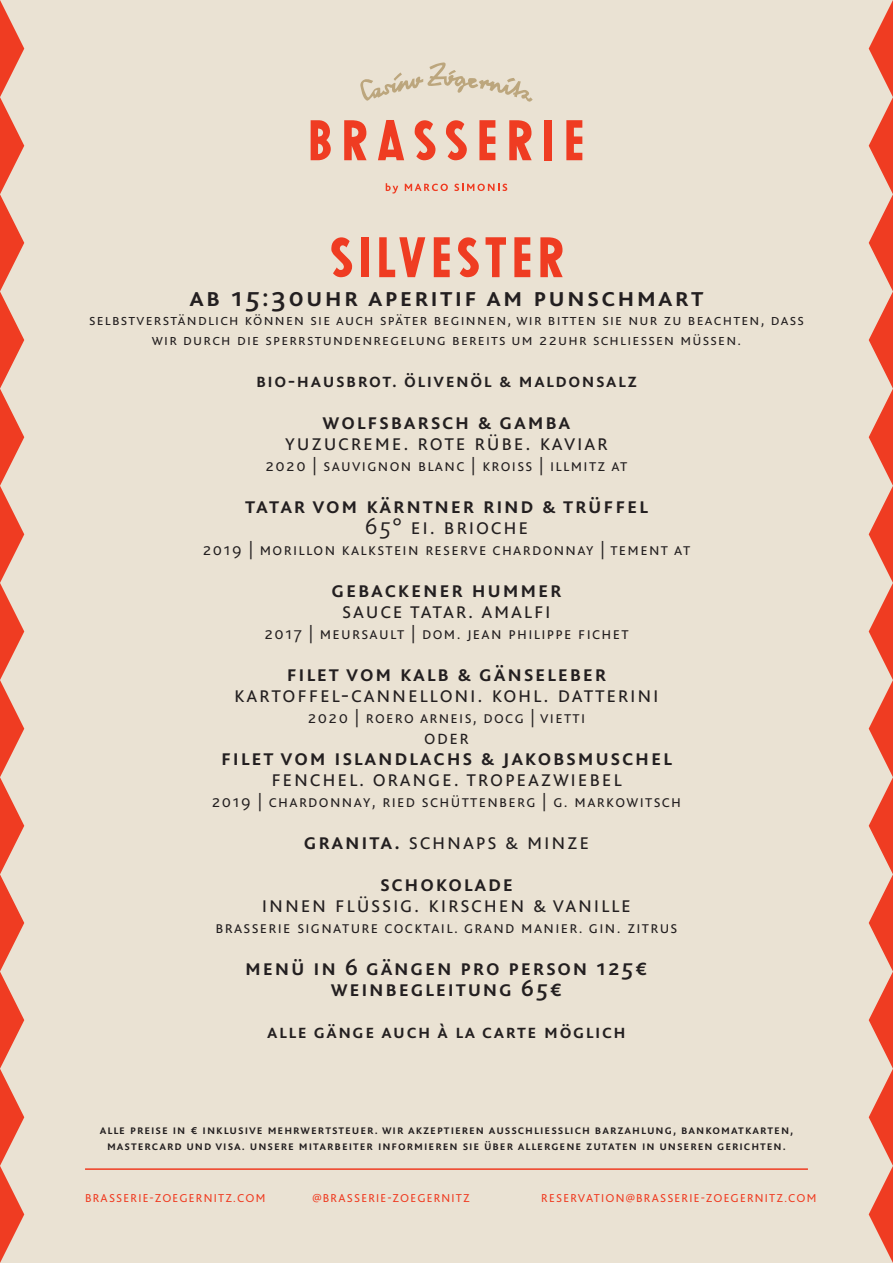
<style>
.page{position:relative;width:893px;height:1263px;background:#eae2d3}
.page>*{position:absolute;margin:0;border:0;box-sizing:border-box;transform-origin:0 0}
.ÜBERSCHRIFT_1{font:52.5px "Sign Maker JNL";letter-spacing:.09em;color:#ef3c22}
.Speisen___Preis{font:500 28.5px "Bliss";letter-spacing:.075em;color:#231f20}
.Speisen___Preis-2{font:500 24px "Bliss";letter-spacing:.075em;color:#231f20}
.Speisen___Preis-3{font:300 24px "Bliss";letter-spacing:.075em;color:#231f20}
.Speisen___Preis-4{font:500 21px "Bliss";letter-spacing:.075em;color:#231f20}
.Speisen___Preis-5{font:300 21px "Bliss";color:#231f20}
.Speisen___Preis-6{font:300 18px "Bliss";letter-spacing:.075em;color:#231f20}
.Speisen___Preis-7{font:300 16.5px/19.5px "Bliss";letter-spacing:.075em;color:#231f20;text-align:center}
.Speisen___Preis-8{font:500 13.5px/16.5px "Bliss";letter-spacing:.075em;color:#231f20;text-align:center}
.t1{font:12px "Bliss";letter-spacing:.1em;color:#ef3c22}
.s1{font-weight:500}
</style>
<div class="page">
<hr style="left:85px;top:1168px;width:723px;height:2px;background:#ef3c22">
<svg style="left:360px;top:62px;width:173px;height:40px"></svg>
<svg style="left:386px;top:183px;width:12px;height:11px"></svg>
<svg style="left:405px;top:184px;width:43px;height:7px"></svg>
<svg style="left:454px;top:184px;width:53px;height:7px"></svg>
<svg style="left:311px;top:120px;width:20px;height:40px"></svg>
<svg style="left:344px;top:120px;width:23px;height:40px"></svg>
<svg style="left:378px;top:120px;width:26px;height:40px"></svg>
<svg style="left:414px;top:120px;width:21px;height:40px"></svg>
<svg style="left:446px;top:120px;width:21px;height:40px"></svg>
<svg style="left:479px;top:120px;width:16px;height:40px"></svg>
<svg style="left:509px;top:120px;width:23px;height:40px"></svg>
<div style="left:544px;top:120px;width:8px;height:40px;background:#ef3c22"></div>
<svg style="left:566px;top:120px;width:16px;height:40px"></svg>
<svg style="left:869px;top:0;width:24px;height:1263px"></svg>
<svg style="left:0;top:0;width:24px;height:1263px"></svg>
<p class="ÜBERSCHRIFT_1" style="left:330px;top:224px;width:235px">SILVESTER</p>
<p class="Speisen___Preis" style="left:190px;top:278px;width:515px">ab 15:30Uhr Aperitif am Pu nschmart</p>
<p class="Speisen___Preis-7" style="left:89px;top:310px;width:709px">Selbstverständlich können Sie auch später beginnen, wir bitten Sie nur zu beachten, dass wir durch die Sperrstundenregelung bereits um 22Uhr schliessen müssen.</p>
<p class="Speisen___Preis-4" style="left:256px;top:367px;width:382px">Bio-Hausbrot. Ölivenöl &amp; Maldonsalz</p>
<p class="Speisen___Preis-2" style="left:323px;top:406px;width:249px">Wolfsbarsch &amp; Gamba</p>
<p class="Speisen___Preis-3" style="left:285px;top:427px;width:324px">yuzucreme. rote Rübe. kaviar</p>
<p class="Speisen___Preis-6" style="left:266px;top:453px;width:355px">2020 | Sauvignon Blanc | Kroiss | I llmitz AT</p>
<p class="Speisen___Preis-2" style="left:245px;top:490px;width:404px">Tatar vom Kärntner Rind &amp; Trüffel</p>
<p class="Speisen___Preis-3" style="left:365px;top:511px;width:165px">65° Ei. Brioche</p>
<p class="Speisen___Preis-6" style="left:203px;top:537px;width:68px">2019 | MORILLON</p>
<p class="Speisen___Preis-6" style="left:342px;top:537px;width:10px">KALK</p>
<p class="Speisen___Preis-6" style="left:377px;top:537px;width:17px">STEIN</p>
<p class="Speisen___Preis-6" style="left:425px;top:537px;width:36px">RESERVE</p>
<p class="Speisen___Preis-6" style="left:493px;top:537px;width:191px">Chardonnay | TemeNt AT</p>
<p class="Speisen___Preis-2" style="left:332px;top:574px;width:231px">gebackener Hummer</p>
<p class="Speisen___Preis-3" style="left:342px;top:595px;width:210px">Sauce Tatar. Amalfi</p>
<p class="Speisen___Preis-6" style="left:264px;top:621px;width:67px">2017 | MEUR</p>
<p class="Speisen___Preis-6" style="left:361px;top:621px;width:18px">SAULT</p>
<p class="Speisen___Preis-6" style="left:411px;top:621px;width:23px">| DOM</p>
<p class="Speisen___Preis-6" style="left:457px;top:621px;width:26px">. JEAN</p>
<p class="Speisen___Preis-6" style="left:508px;top:621px;width:9px">PHILIPPE</p>
<p class="Speisen___Preis-6" style="left:578px;top:621px;width:10px">FICHET</p>
<p class="Speisen___Preis-2" style="left:287px;top:658px;width:321px">Filet vom Kalb &amp; Gänseleber</p>
<p class="Speisen___Preis-3" style="left:234px;top:679px;width:426px">Kartoffel-Cannelloni. Kohl. Datterini</p>
<p class="Speisen___Preis-6" style="left:308px;top:705px;width:69px">2020 | ROERO</p>
<p class="Speisen___Preis-6" style="left:420px;top:705px;width:10px">ARNEI</p>
<p class="Speisen___Preis-6" style="left:465px;top:705px;width:30px">S, DOCG</p>
<p class="Speisen___Preis-6" style="left:531px;top:705px;width:18px">| VIETTI</p>
<p class="Speisen___Preis-5" style="left:424px;top:724px;width:46px">oder</p>
<p class="Speisen___Preis-2" style="left:221px;top:742px;width:452px">Filet vom Islandlachs &amp; Jakobsmuschel</p>
<p class="Speisen___Preis-3" style="left:271px;top:763px;width:352px">Fenchel. Orange. Tropeazwiebel</p>
<p class="Speisen___Preis-6" style="left:212px;top:789px;width:69px">2019 | CHARDONNAY</p>
<p class="Speisen___Preis-6" style="left:372px;top:789px;width:20px">, RIED</p>
<p class="Speisen___Preis-6" style="left:422px;top:789px;width:19px">SCHÜTTENBERG</p>
<p class="Speisen___Preis-6" style="left:542px;top:789px;width:43px">| G. MARKOWIT</p>
<p class="Speisen___Preis-6" style="left:654px;top:789px;width:18px">SCH</p>
<p class="Speisen___Preis-3" style="left:304px;top:826px;width:287px"><span class="s1">Granita.</span> Schnaps &amp; M inze</p>
<p class="Speisen___Preis-2" style="left:380px;top:868px;width:134px">Schokolade</p>
<p class="Speisen___Preis-3" style="left:262px;top:889px;width:370px">innen flüssig. Kirschen &amp; Vanille</p>
<p class="Speisen___Preis-6" style="left:216px;top:915px;width:462px">Brasserie Signature Cocktail. Grand Manier. Gin. Zitrus</p>
<p class="Speisen___Preis-2" style="left:245px;top:952px;width:404px">Menü in 6 Gängen pro Person 125€</p>
<p class="Speisen___Preis-2" style="left:331px;top:973px;width:233px">Weinbegleitung 65€</p>
<p class="Speisen___Preis-4" style="left:267px;top:1018px;width:360px">alle Gänge auch à la carte mög lich</p>
<p class="Speisen___Preis-8" style="left:100px;top:1121px;width:695px">Alle Preise in € inklusive Mehrwertsteuer. Wir akzeptieren ausschliesslich Barzahlung, Bankomatkarten,<br>Mastercard und Visa. Unsere Mitarbeiter informieren Sie über allergene Zutaten in unseren Gerichten.</p>
<p class="t1" style="left:85px;top:1190px;width:182px">BRASSERIE-ZOEGERNITZ.COM</p>
<p class="t1" style="left:312px;top:1190px;width:159px">@BRASSERIE-ZOEGERNITZ</p>
<p class="t1" style="left:541px;top:1190px;width:277px">RESERVATION@BRASSERIE-ZOEGERNITZ.COM</p>
</div>
